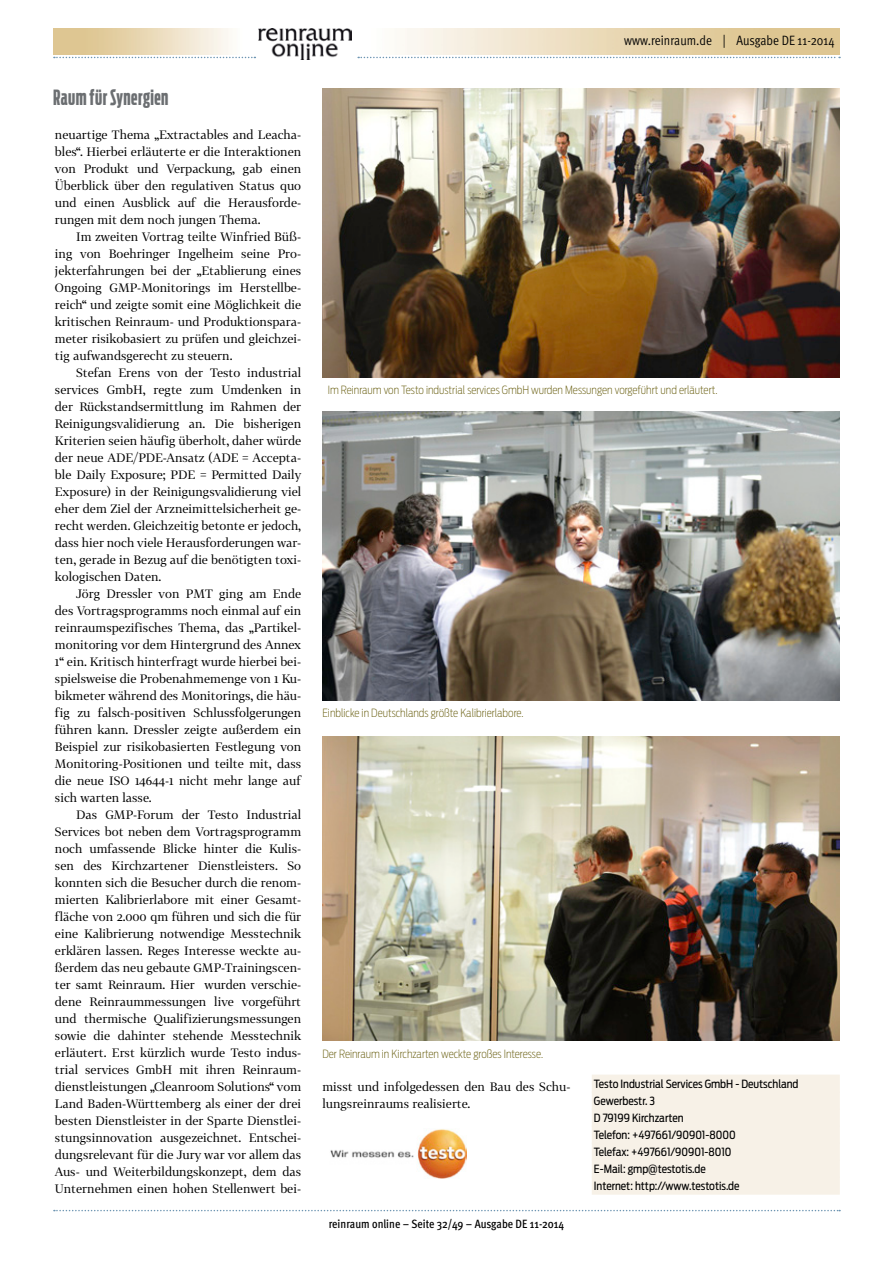
<style>
.page{position:relative;width:893px;height:1263px;background:#fff}
.page>*{position:absolute;margin:0;border:0;box-sizing:border-box;transform-origin:0 0}
.t1{font:700 21px "Antenna Comp";letter-spacing:.025em;color:#6b6e71}
.t2{font:13.5px "Meta OT Cond Norm";color:#000}
.t3{font:12px/17px "Tabac G2";color:#000;text-align:justify}
.t4{font:500 condensed 12px "Meta OT";color:#000}
.t5{font:11.25px/17px "Antenna Cond";color:#000}
.t6{font:200 11.25px "Antenna Cond";color:#6b6114}
</style>
<div class="page">
<svg style="left:358px;top:57px;width:482px;height:1px"></svg>
<svg style="left:54px;top:57px;width:201px;height:1px"></svg>
<svg style="left:54px;top:1210px;width:786px;height:1px"></svg>
<img style="left:258px;top:29px;width:94px;height:31px">
<img style="left:322px;top:88px;width:518px;height:289px">
<img style="left:330px;top:1129px;width:136px;height:49px">
<img style="left:322px;top:411px;width:518px;height:289px">
<img style="left:322px;top:736px;width:518px;height:304px">
<div style="left:592px;top:1074px;width:248px;height:18px;background:#f7f1e7"></div>
<div style="left:592px;top:1091px;width:248px;height:18px;background:#f7f1e7"></div>
<div style="left:592px;top:1108px;width:248px;height:18px;background:#f7f1e7"></div>
<div style="left:592px;top:1125px;width:248px;height:18px;background:#f7f1e7"></div>
<div style="left:592px;top:1143px;width:248px;height:18px;background:#f7f1e7"></div>
<div style="left:592px;top:1160px;width:248px;height:18px;background:#f7f1e7"></div>
<div style="left:592px;top:1177px;width:248px;height:18px;background:#f7f1e7"></div>
<h1 class="t1" style="left:53px;top:86px;width:117px">Raum für Synergien</h1>
<p class="t3" style="left:55px;top:126px;width:248px">neuartige Thema „Extractables and Leacha&shy;bles“. Hierbei erläuterte er die Interaktionen von Produkt und Verpackung, gab einen Überblick über den regulativen Status quo und einen Ausblick auf die Herausforde&shy;rungen mit dem noch jungen Thema.</p>
<p class="t3" style="left:55px;top:228px;width:248px;text-indent:21px">Im zweiten Vortrag teilte Winfried Büß&shy;ing von Boehringer Ingelheim seine Pro&shy;jekterfahrungen bei der „Etablierung eines Ongoing GMP-Monitorings im Herstellbe&shy;reich“ und zeigte somit eine Möglichkeit die kritischen Reinraum- und Produktionspara&shy;meter risikobasiert zu prüfen und gleichzei&shy;tig aufwandsgerecht zu steuern.</p>
<p class="t3" style="left:55px;top:364px;width:248px;text-indent:21px">Stefan Erens von der Testo industrial services GmbH, regte zum Umdenken in der Rückstandsermittlung im Rahmen der Reinigungsvalidierung an. Die bisherigen Kriterien seien häufig überholt, daher würde der neue ADE/PDE-Ansatz (ADE = Accepta&shy;ble Daily Exposure; PDE = Permitted Daily Exposure) in der Reinigungsvalidierung viel eher dem Ziel der Arzneimittelsicherheit ge&shy;recht werden. Gleichzeitig betonte er jedoch, dass hier noch viele Herausforderungen war&shy;ten, gerade in Bezug auf die benötigten toxi&shy;kologischen Daten.</p>
<p class="t3" style="left:55px;top:585px;width:248px;text-indent:21px">Jörg Dressler von PMT ging am Ende des Vortragsprogramms noch einmal auf ein reinraumspezifisches Thema, das „Partikel&shy;monitoring vor dem Hintergrund des Annex 1“ ein. Kritisch hinterfragt wurde hierbei bei&shy;spielsweise die Probenahmemenge von 1 Ku&shy;bikmeter während des Monitorings, die häu&shy;fig zu falsch-positiven Schlussfolgerungen führen kann. Dressler zeigte außerdem ein Beispiel zur risikobasierten Festlegung von Monitoring-Positionen und teilte mit, dass die neue ISO 14644-1 nicht mehr lange auf sich warten lasse.</p>
<p class="t3" style="left:55px;top:806px;width:248px;text-indent:21px">Das GMP-Forum der Testo Industrial Services bot neben dem Vortragsprogramm noch umfassende Blicke hinter die Kulis&shy;sen des Kirchzartener Dienstleisters. So konnten sich die Besucher durch die renom&shy;mierten Kalibrierlabore mit einer Gesamt&shy;fläche von 2.000 qm führen und sich die für eine Kalibrierung notwendige Messtechnik erklären lassen. Reges Interesse weckte au&shy;ßerdem das neu gebaute GMP-Trainingscen&shy;ter samt Reinraum. Hier wurden verschie&shy;dene Reinraummessungen live vorgeführt und thermische Qualifizierungsmessungen sowie die dahinter stehende Messtechnik erläutert. Erst kürzlich wurde Testo indus&shy;trial services GmbH mit ihren Reinraum&shy;dienstleistungen „Cleanroom Solutions“ vom Land Baden-Württemberg als einer der drei besten Dienstleister in der Sparte Dienstlei&shy;stungsinnovation ausgezeichnet. Entschei&shy;dungsrelevant für die Jury war vor allem das Aus- und Weiterbildungskonzept, dem das Unternehmen einen hohen Stellenwert bei-</p>
<p class="t2" style="left:624px;top:32px;width:212px">www.reinraum.de | Ausgabe DE 11-2014</p>
<p class="t6" style="left:328px;top:383px;width:391px">Im Reinraum von Testo industrial services GmbH wurden Messungen vorgeführt und erläutert.</p>
<p class="t6" style="left:322px;top:707px;width:203px">Einblicke in Deutschlands größte Kalibrierlabore.</p>
<p class="t6" style="left:322px;top:1047px;width:222px">Der Reinraum in Kirchzarten weckte großes Interesse.</p>
<p class="t3" style="left:322px;top:1078px;width:250px">misst und infolgedessen den Bau des Schu&shy;lungsreinraums realisierte.</p>
<p class="t4" style="left:329px;top:1216px;width:237px">reinraum online – Seite 32/49 – Ausgabe DE 11-2014</p>
<p class="t5" style="left:594px;top:1075px;width:206px">Testo Industrial Services GmbH - Deutschland<br>Gewerbestr. 3<br>D 79199 Kirchzarten<br>Telefon: +497661/90901-8000<br>Telefax: +497661/90901-8010<br>E-Mail: gmp@testotis.de<br>Internet: http://www.testotis.de</p>
</div>
